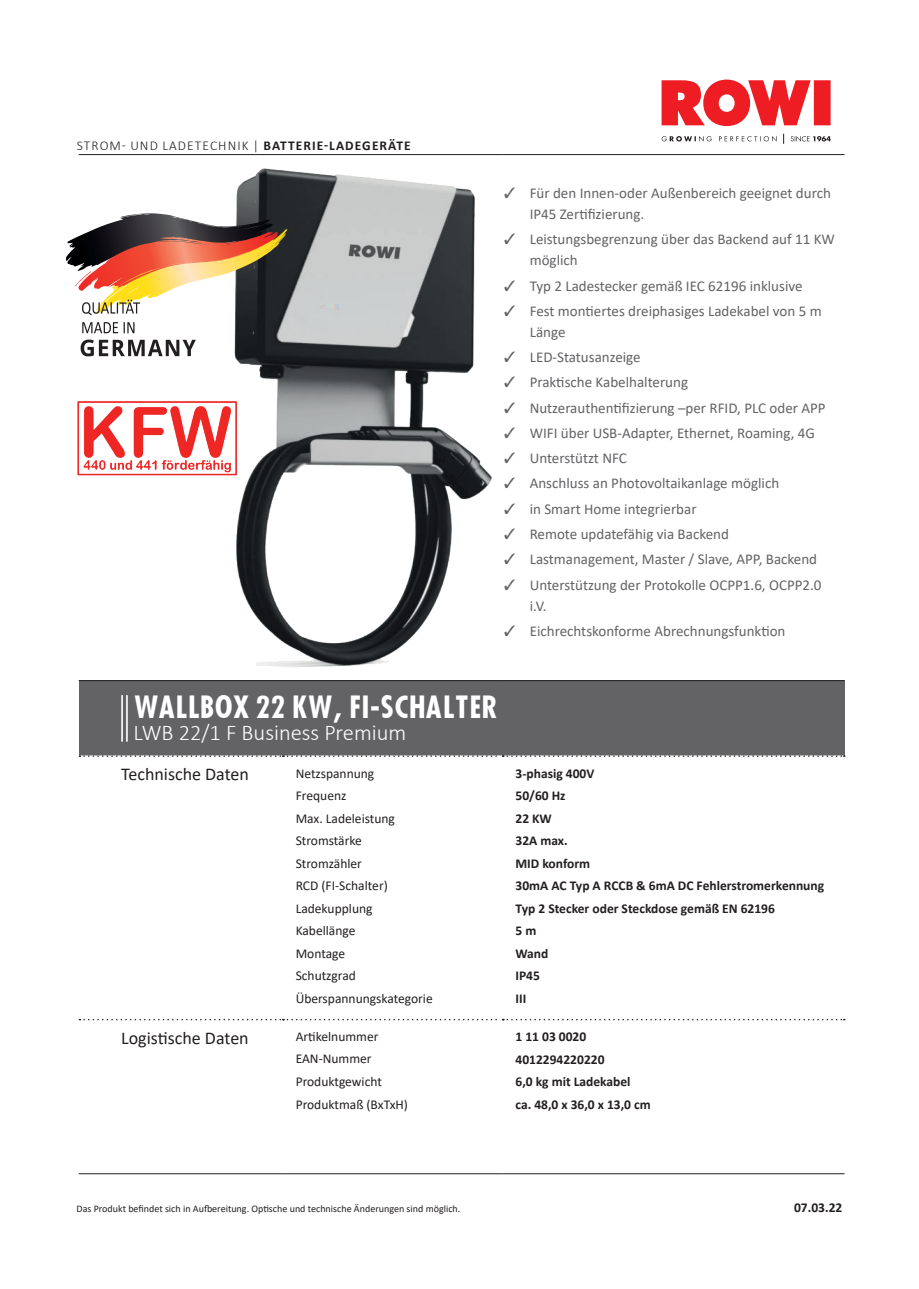
<style>
.page{position:relative;width:919px;height:1289px;background:#fff}
.page>*{position:absolute;margin:0;border:0;box-sizing:border-box;transform-origin:0 0}
.t1{font:700 30px "Futura Cond";color:#fff}
.t2{font:300 22.5px "Calibri";color:#fff}
.t3{font:18px "Calibri";color:#231f20}
.t4{font:15px/25.2px "Calibri";color:#636366}
.t5{font:700 13.5px/22.5px "Calibri";color:#231f20}
.t6{font:13.5px/22.5px "Calibri";color:#231f20}
.t7{font:300 13.5px "Calibri";letter-spacing:.08em;color:#231f20}
.t8{font:10.05px "Calibri";color:#231f20}
.s1{font-weight:700}
</style>
<div class="page">
<div style="left:79px;top:680px;width:765px;height:76px;background:#636366"></div>
<hr style="left:79px;top:154px;width:204px;height:1px;background:#231f20">
<hr style="left:283px;top:154px;width:219px;height:1px;background:#231f20">
<hr style="left:502px;top:154px;width:342px;height:1px;background:#231f20">
<hr style="left:79px;top:680px;width:204px;height:1px;background:#231f20">
<hr style="left:283px;top:680px;width:219px;height:1px;background:#231f20">
<hr style="left:502px;top:680px;width:342px;height:1px;background:#231f20">
<hr style="left:79px;top:1173px;width:204px;height:1px;background:#231f20">
<hr style="left:283px;top:1173px;width:219px;height:1px;background:#231f20">
<hr style="left:502px;top:1173px;width:342px;height:1px;background:#231f20">
<svg style="left:79px;top:755px;width:765px;height:2px"></svg>
<svg style="left:79px;top:1018px;width:765px;height:2px"></svg>
<hr style="left:126px;top:695px;width:2px;height:46px;background:#fff">
<hr style="left:121px;top:695px;width:2px;height:46px;background:#fff">
<img style="left:234px;top:168px;width:257px;height:499px">
<svg style="left:81px;top:339px;width:115px;height:17px"></svg>
<svg style="left:66px;top:214px;width:220px;height:101px"></svg>
<svg style="left:82px;top:322px;width:36px;height:11px"></svg>
<svg style="left:124px;top:322px;width:10px;height:11px"></svg>
<img style="left:77px;top:398px;width:169px;height:86px">
<svg style="left:790px;top:136px;width:40px;height:5px"></svg>
<svg style="left:661px;top:136px;width:115px;height:5px"></svg>
<svg style="left:661px;top:80px;width:169px;height:46px"></svg>
<p class="t7" style="left:77px;top:137px;width:335px">STROM- UND LADETECHNIK | <span class="s1">BATTERIE-LADEGERÄTE</span></p>
<p class="t4" style="left:529px;top:182px;width:303px;line-height:21px">Für den Innen-oder Außenbereich geeignet durch<br>IP45 Zertifizierung.</p>
<p class="t4" style="left:529px;top:228px;width:306px;line-height:21px">Leistungsbegrenzung über das Backend auf 11 KW möglich</p>
<p class="t4" style="left:529px;top:273px;width:293px">Typ 2 Ladestecker gemäß IEC 62196 inklusive<br>Fest montiertes dreiphasiges Ladekabel von 5 m</p>
<p class="t4" style="left:529px;top:319px;width:297px">Länge<br>LED-Statusanzeige<br>Praktische Kabelhalterung<br>Nutzerauthentifizierung –per RFID, PLC oder APP<br>WIFI über USB-Adapter, Ethernet, Roaming, 4G<br>Unterstützt NFC<br>Anschluss an Photovoltaikanlage möglich<br>in Smart Home integrierbar<br>Remote updatefähig via Backend<br>Lastmanagement, Master / Slave, APP, Backend<br>Unterstützung der Protokolle OCPP1.6, OCPP2.0</p>
<p class="t4" style="left:529px;top:592px;width:257px">i.V.<br>Eichrechtskonforme Abrechnungsfunktion</p>
<h1 class="t1" style="left:134px;top:688px;width:365px">WALLBOX 22 KW, FI-SCHALTER</h1>
<h2 class="t2" style="left:134px;top:718px;width:274px">LWB 22/1 F Business Premium</h2>
<p class="t3" style="left:121px;top:762px;width:129px">Technische Daten</p>
<p class="t6" style="left:296px;top:761px;width:139px">Netzspannung<br>Frequenz<br>Max. Ladeleistung<br>Stromstärke<br>Stromzähler<br>RCD (FI-Schalter)<br>Ladekupplung<br>Kabellänge<br>Montage<br>Schutzgrad<br>Überspannungskategorie</p>
<p class="t5" style="left:515px;top:761px;width:310px">3-phasig 400V<br>50/60 Hz<br>22 KW<br>32A max.<br>MID konform<br>30mA AC Typ A RCCB &amp; 6mA DC Fehlerstromerkennung<br>Typ 2 Stecker oder Steckdose gemäß EN 62196<br>5 m<br>Wand<br>IP45<br>III</p>
<p class="t3" style="left:121px;top:1025px;width:129px">Logistische Daten</p>
<p class="t6" style="left:296px;top:1024px;width:114px">Artikelnummer<br>EAN-Nummer<br>Produktgewicht<br>Produktmaß (BxTxH)</p>
<p class="t5" style="left:515px;top:1025px;width:137px">1 11 03 0020<br>4012294220220<br>6,0 kg mit Ladekabel<br>ca. 48,0 x 36,0 x 13,0 cm</p>
<p class="t8" style="left:77px;top:1202px;width:385px">Das Produkt befindet sich in Aufbereitung. Optische und technische Änderungen sind möglich.</p>
<p class="t5" style="left:794px;top:1196px;width:50px">07.03.22</p>
</div>
